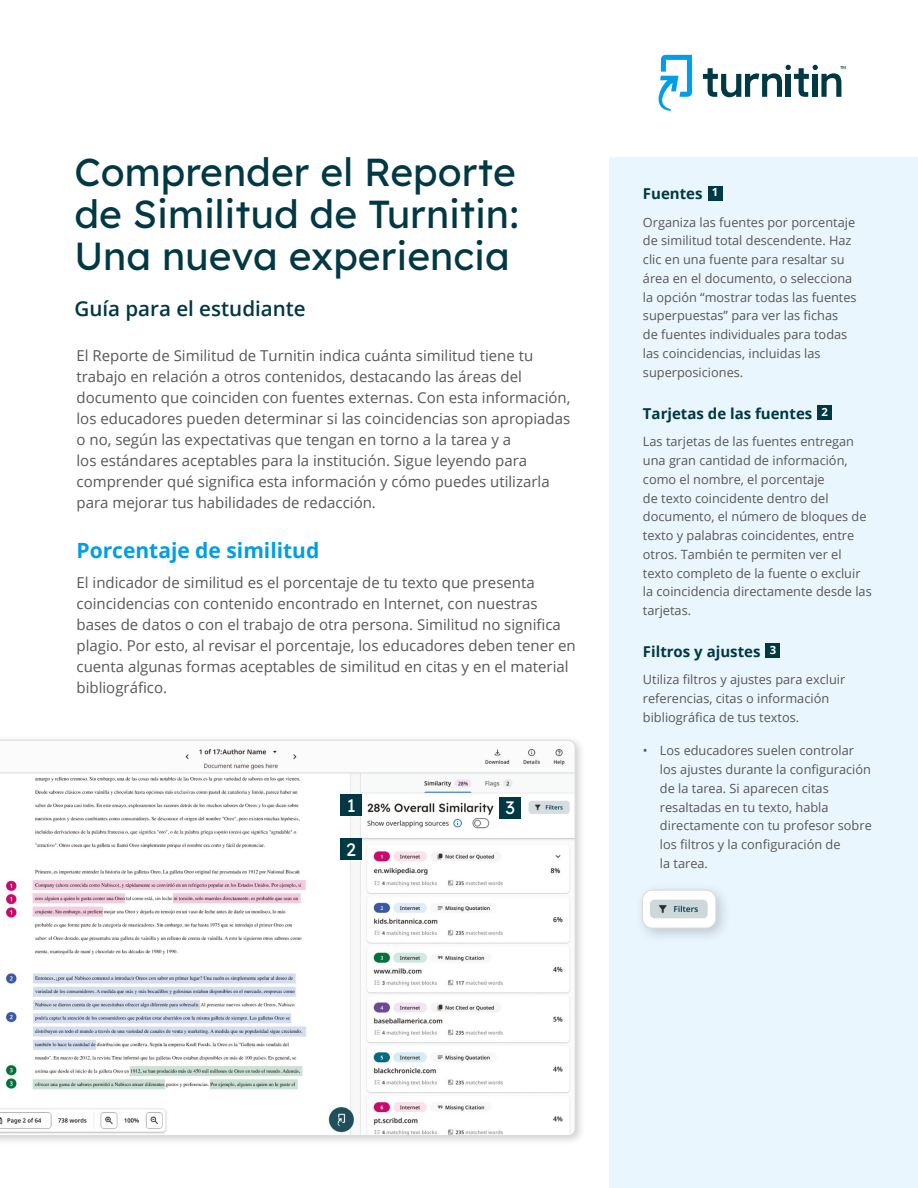
<style>
.page{position:relative;width:918px;height:1188px;background:#fff}
.page>*{position:absolute;margin:0;border:0;box-sizing:border-box;transform-origin:0 0}
.t1{font:39px/42px "Lexend Deca";color:#003843;text-align:justify}
.t2{font:700 21px "Open Sans";color:#009fe3}
.t3{font:600 20.55px "Open Sans";color:#003843}
.t4{font:18px "Lexend Deca";color:#fff}
.t5{font:15px/21px "Open Sans";color:#575756}
.t6{font:700 15px "Open Sans";color:#003843}
.t7{font:12.75px/18.8px "Open Sans";color:#575756}
</style>
<div class="page">
<div style="left:609px;top:158px;width:309px;height:1030px;background:#eaf6fe"></div>
<div style="left:708px;top:186px;width:14px;height:14px;background:#003843"></div>
<div style="left:818px;top:406px;width:14px;height:14px;background:#003843"></div>
<div style="left:766px;top:644px;width:14px;height:14px;background:#003843"></div>
<svg style="left:659px;top:55px;width:33px;height:56px"></svg>
<svg style="left:703px;top:65px;width:143px;height:32px"></svg>
<div style="left:0;top:734px;width:586px;height:413px;background:#000;opacity:.2"></div>
<svg style="left:0;top:740px;width:575px;height:396px"></svg>
<div style="left:340px;top:795px;width:22px;height:21px;background:#003843"></div>
<div style="left:340px;top:838px;width:22px;height:22px;background:#003843"></div>
<div style="left:499px;top:797px;width:22px;height:21px;background:#003843"></div>
<div style="left:634px;top:882px;width:97px;height:62px;background:#000;opacity:.2"></div>
<img style="left:643px;top:890px;width:73px;height:38px">
<div style="left:642px;top:890px;width:74px;height:39px;border:1px solid #dadada;border-radius:10px"></div>
<h1 class="t1" style="left:74px;top:147px;width:447px">Comprender el Reporte de Similitud de Turnitin:<br>Una nueva experiencia</h1>
<h3 class="t3" style="left:74px;top:294px;width:233px">Guía para el estudiante</h3>
<p class="t5" style="left:77px;top:344px;width:495px">El Reporte de Similitud de Turnitin indica cuánta similitud tiene tu trabajo en relación a otros contenidos, destacando las áreas del documento que coinciden con fuentes externas. Con esta información, los educadores pueden determinar si las coincidencias son apropiadas o no, según las expectativas que tengan en torno a la tarea y a<br>los estándares aceptables para la institución. Sigue leyendo para comprender qué significa esta información y cómo puedes utilizarla para mejorar tus habilidades de redacción.</p>
<h2 class="t2" style="left:77px;top:536px;width:244px">Porcentaje de similitud</h2>
<p class="t5" style="left:77px;top:572px;width:501px">El indicador de similitud es el porcentaje de tu texto que presenta coincidencias con contenido encontrado en Internet, con nuestras bases de datos o con el trabajo de otra persona. Similitud no significa plagio. Por esto, al revisar el porcentaje, los educadores deben tener en cuenta algunas formas aceptables de similitud en citas y en el material bibliográfico.</p>
<h3 class="t4" style="left:347px;top:790px;width:10px">1</h3>
<h3 class="t4" style="left:346px;top:834px;width:11px">2</h3>
<h3 class="t4" style="left:505px;top:792px;width:11px">3</h3>
<p class="t6" style="left:643px;top:183px;width:77px">Fuentes <sup>1</sup></p>
<p class="t7" style="left:643px;top:212px;width:215px">Organiza las fuentes por porcentaje de similitud total descendente. Haz clic en una fuente para resaltar su área en el documento, o selecciona la opción “mostrar todas las fuentes superpuestas” para ver las fichas<br>de fuentes individuales para todas las coincidencias, incluidas las superposiciones.</p>
<p class="t6" style="left:643px;top:403px;width:187px">Tarjetas de las fuentes <sup>2</sup></p>
<p class="t7" style="left:643px;top:432px;width:230px">Las tarjetas de las fuentes entregan una gran cantidad de información, como el nombre, el porcentaje<br>de texto coincidente dentro del documento, el número de bloques de texto y palabras coincidentes, entre otros. También te permiten ver el texto completo de la fuente o excluir la coincidencia directamente desde las tarjetas.</p>
<p class="t6" style="left:643px;top:641px;width:135px">Filtros y ajustes <sup>3</sup></p>
<p class="t7" style="left:643px;top:670px;width:204px">Utiliza filtros y ajustes para excluir referencias, citas o información bibliográfica de tus textos.</p>
<p class="t7" style="left:660px;top:741px;width:213px;text-indent:-17px">• Los educadores suelen controlar los ajustes durante la configuración de la tarea. Si aparecen citas resaltadas en tu texto, habla directamente con tu profesor sobre los filtros y la configuración de<br>la tarea.</p>
</div>
